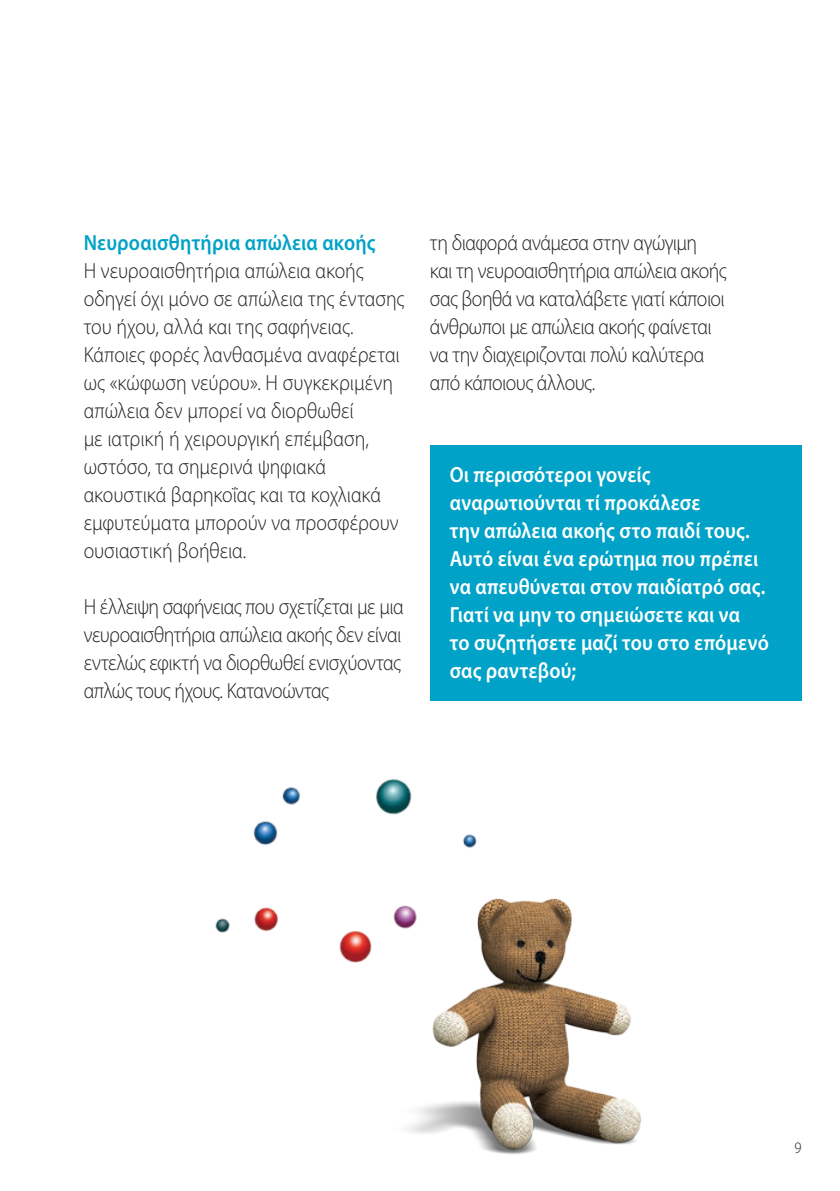
<style>
.page{position:relative;width:840px;height:1191px;background:#fff}
.page>*{position:absolute;margin:0;border:0;box-sizing:border-box;transform-origin:0 0}
.t1{font:300 22px/28px "Myriad Pro";letter-spacing:-.01em;color:#231f20;scale:.9 1}
.t2{font:600 22px/28px "Myriad Pro";letter-spacing:.01em;color:#fff;scale:.9 1}
.t3{font:600 22px "Myriad Pro";letter-spacing:.01em;color:#00a3c7;scale:.9 1}
.t4{font:300 16px "Myriad Pro";color:#231f20;scale:.9 1}
</style>
<div class="page">
<img style="left:408px;top:898px;width:234px;height:257px">
<img style="left:215px;top:779px;width:265px;height:190px">
<div style="left:429px;top:446px;width:372px;height:255px;background:#00a3c7"></div>
<p class="t3" style="left:84px;top:228px;width:325px">Νευροαισθητήρια απώλεια ακοής</p>
<p class="t1" style="left:84px;top:256px;width:357px">Η νευροαισθητήρια απώλεια ακοής οδηγεί όχι μόνο σε απώλεια της έντασης του ήχου, αλλά και της σαφήνειας.<br>Κάποιες φορές λανθασμένα αναφέρεται ως «κώφωση νεύρου». Η συγκεκριμένη απώλεια δεν μπορεί να διορθωθεί<br>με ιατρική ή χειρουργική επέμβαση, ωστόσο, τα σημερινά ψηφιακά ακουστικά βαρηκοΐας και τα κοχλιακά εμφυτεύματα μπορούν να προσφέρουν ουσιαστική βοήθεια.</p>
<p class="t1" style="left:84px;top:592px;width:357px">Η έλλειψη σαφήνειας που σχετίζεται με μια νευροαισθητήρια απώλεια ακοής δεν είναι εντελώς εφικτή να διορθωθεί ενισχύοντας απλώς τους ήχους. Κατανοώντας</p>
<p class="t1" style="left:429px;top:228px;width:331px">τη διαφορά ανάμεσα στην αγώγιμη<br>και τη νευροαισθητήρια απώλεια ακοής σας βοηθά να καταλάβετε γιατί κάποιοι άνθρωποι με απώλεια ακοής φαίνεται να την διαχειριζονται πολύ καλύτερα από κάποιους άλλους.</p>
<p class="t2" style="left:449px;top:460px;width:356px">Οι περισσότεροι γονείς αναρωτιούνται τί προκάλεσε<br>την απώλεια ακοής στο παιδί τους.<br>Αυτό είναι ένα ερώτημα που πρέπει να απευθύνεται στον παιδίατρό σας.<br>Γιατί να μην το σημειώσετε και να<br>το συζητήσετε μαζί του στο επόμενό σας ραντεβού;</p>
<p class="t4" style="left:794px;top:1137px;width:9px">9</p>
</div>
